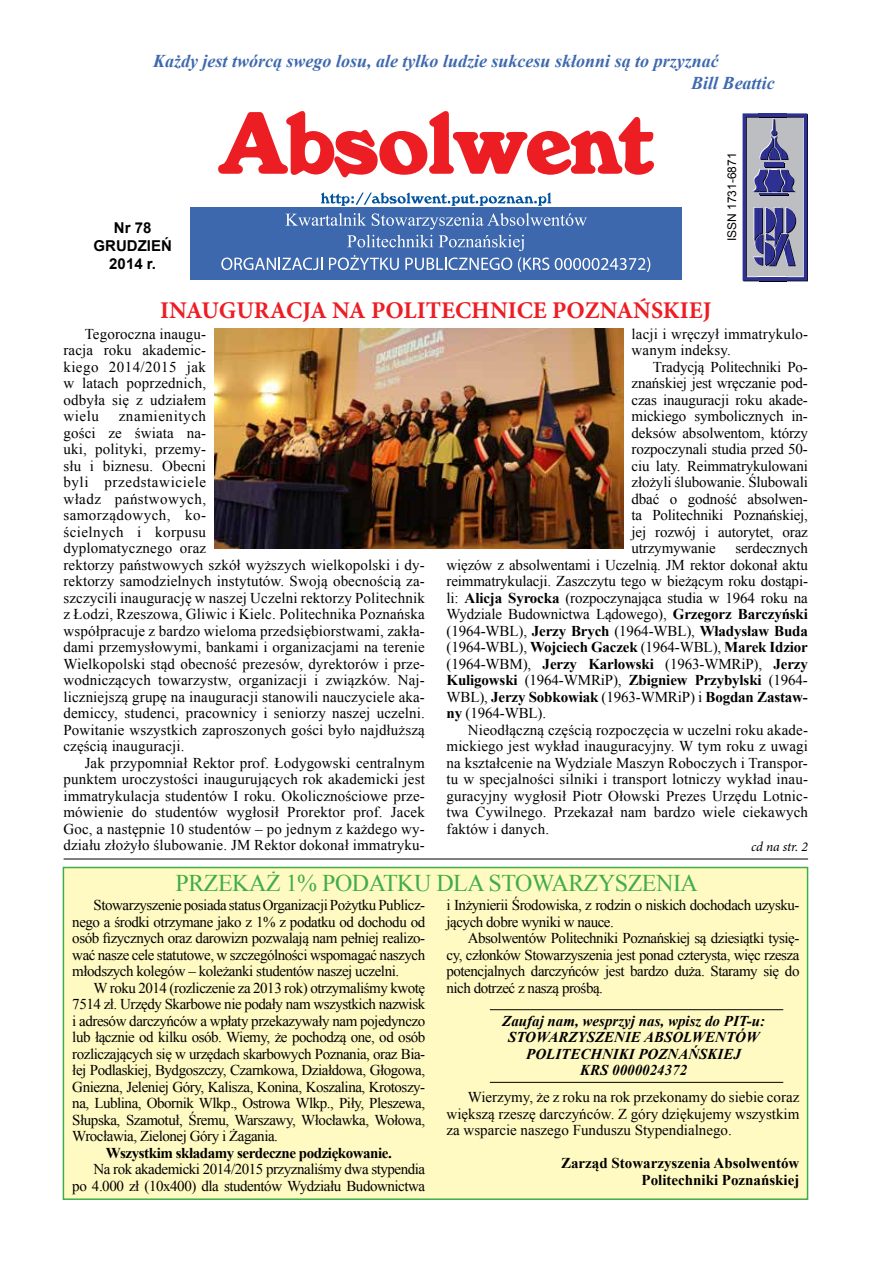
<style>
.page{position:relative;width:893px;height:1263px;background:#fff}
.page>*{position:absolute;margin:0;border:0;box-sizing:border-box;transform-origin:0 0}
.t1{font:700 24px "Minion Pro";color:#ed1d24}
.t2{font:24px "Times New Roman";letter-spacing:-.02em;color:#41ad49}
.t3{font:italic 700 18px/21.6px "Times New Roman";color:#3e69af}
.t4{font:15px/16.5px "Times New Roman";letter-spacing:.01em;color:#000;text-align:justify}
.t5{font:15px/16.5px "Times New Roman";letter-spacing:-.03em;color:#000;text-align:right}
.t6{font:italic 700 15px/16.5px "Times New Roman";color:#000;text-align:center}
.t7{font:700 15px/16.5px "Times New Roman";color:#000;text-align:right}
.t8{font:700 15px "Times New Roman";letter-spacing:-.03em;color:#000}
.t9{font:700 15px/18px "Arial";color:#000;text-align:center}
.t10{font:italic 13.5px "Minion Pro";letter-spacing:-.01em;color:#000}
.t11{font:12px "Arial";color:#000}
.s1{font-weight:700}
</style>
<div class="page">
<div style="left:63px;top:867px;width:745px;height:333px;background:#fffac2;border:2px solid #41ad49"></div>
<svg style="left:218px;top:111px;width:436px;height:66px"></svg>
<div style="left:190px;top:208px;width:492px;height:72px;background:#3d68ad"></div>
<svg style="left:285px;top:213px;width:81px;height:13px"></svg>
<svg style="left:372px;top:213px;width:215px;height:16px"></svg>
<svg style="left:347px;top:235px;width:86px;height:12px"></svg>
<svg style="left:439px;top:235px;width:85px;height:16px"></svg>
<svg style="left:221px;top:257px;width:101px;height:13px"></svg>
<svg style="left:329px;top:255px;width:70px;height:15px"></svg>
<svg style="left:405px;top:257px;width:107px;height:13px"></svg>
<svg style="left:518px;top:257px;width:31px;height:15px"></svg>
<svg style="left:555px;top:257px;width:95px;height:15px"></svg>
<svg style="left:321px;top:193px;width:230px;height:13px"></svg>
<svg style="left:742px;top:113px;width:66px;height:168px;background:#7b7da4"></svg>
<hr style="left:490px;top:1009px;width:293px;height:1px;background:#000">
<hr style="left:490px;top:1082px;width:293px;height:1px;background:#000">
<img style="left:215px;top:328px;width:408px;height:221px">
<hr style="left:64px;top:859px;width:744px;height:1px;background:#000">
<p class="t3" style="left:691px;top:50px;width:85px;text-indent:-538px">Każdy jest twórcą swego losu, ale tylko ludzie sukcesu skłonni są to przyznać<br>Bill Beattic</p>
<p class="t9" style="left:94px;top:219px;width:80px">Nr 78<br>GRUDZIEŃ<br>2014 r.</p>
<h1 class="t1" style="left:160px;top:293px;width:553px">INAUGURACJA NA POLITECHNICE POZNAŃSKIEJ</h1>
<p class="t11" style="left:724px;top:241px;width:90px;rotate:-90deg">ISSN 1731-6871</p>
<p class="t4" style="left:632px;top:325px;width:178px">lacji i wręczył immatrykulo&shy;wanym indeksy.</p>
<p class="t4" style="left:632px;top:358px;width:178px;text-indent:21px">Tradycją Politechniki Po&shy;znańskiej jest wręczanie pod&shy;czas inauguracji roku akade&shy;mickiego symbolicznych in&shy;deksów absolwentom, którzy rozpoczynali studia przed 50- ciu laty. Reimmatrykulowani złożyli ślubowanie. Ślubowali dbać o godność absolwen&shy;ta Politechniki Poznańskiej, jej rozwój i autorytet, oraz utrzymywanie</p>
<p class="t4" style="left:63px;top:325px;width:144px;text-indent:21px">Tegoroczna inaugu&shy;racja roku akademic&shy;kiego 2014/2015 jak w latach poprzednich, odbyła się z udziałem wielu</p>
<p class="t4" style="left:63px;top:408px;width:363px;text-align:left;text-indent:55px">znamienitych<br>gości ze świata na-<br>uki, polityki, przemy-<br>słu i biznesu. Obecni<br>byli przedstawiciele<br>władz państwowych,<br>samorządowych, ko-<br>ścielnych i korpusu<br>dyplomatycznego oraz<br>rektorzy państwowych szkół wyższych wielkopolski i dy&shy;rektorzy samodzielnych instytutów. Swoją obecnością za&shy;szczycili inaugurację w naszej Uczelni rektorzy Politechnik z Łodzi, Rzeszowa, Gliwic i Kielc. Politechnika Poznańska współpracuje z bardzo wieloma przedsiębiorstwami, zakła&shy;dami przemysłowymi, bankami i organizacjami na terenie Wielkopolski stąd obecność prezesów, dyrektorów i prze&shy;wodniczących towarzystw, organizacji i związków. Naj&shy;liczniejszą grupę na inauguracji stanowili nauczyciele aka&shy;demiccy, studenci, pracownicy i seniorzy naszej uczelni.<br>Powitanie wszystkich zaproszonych gości było najdłuższą częścią inauguracji.</p>
<p class="t4" style="left:63px;top:754px;width:363px;text-indent:21px">Jak przypomniał Rektor prof. Łodygowski centralnym punktem uroczystości inaugurujących rok akademicki jest immatrykulacja studentów I roku. Okolicznościowe prze&shy;mówienie do studentów wygłosił Prorektor prof. Jacek Goc, a następnie 10 studentów – po jednym z każdego wy&shy;działu złożyło ślubowanie. JM Rektor dokonał immatryku-</p>
<p class="t4" style="left:446px;top:540px;width:363px;text-indent:289px">serdecznych więzów z absolwentami i Uczelnią. JM rektor dokonał aktu reimmatrykulacji. Zaszczytu tego w bieżącym roku dostąpi&shy;li: <span class="s1">Alicja Syrocka</span> (rozpoczynająca studia w 1964 roku na Wydziale Budownictwa Lądowego), <span class="s1">Grzegorz Barczyński </span>(1964-WBL), <span class="s1">Jerzy Brych</span> (1964-WBL), <span class="s1">Władysław Buda </span>(1964-WBL), <span class="s1">Wojciech Gaczek</span> (1964-WBL), <span class="s1">Marek Idzior </span>(1964-WBM), <span class="s1">Jerzy Karłowski</span> (1963-WMRiP), <span class="s1">Jerzy Kuligowski</span> (1964-WMRiP), <span class="s1">Zbigniew Przybylski</span> (1964- WBL), <span class="s1">Jerzy Sobkowiak</span> (1963-WMRiP) i <span class="s1">Bogdan Zastaw&shy;ny</span> (1964-WBL).</p>
<p class="t4" style="left:446px;top:721px;width:363px;text-indent:21px">Nieodłączną częścią rozpoczęcia w uczelni roku akade&shy;mickiego jest wykład inauguracyjny. W tym roku z uwagi na kształcenie na Wydziale Maszyn Roboczych i Transpor&shy;tu w specjalności silniki i transport lotniczy wykład inau&shy;guracyjny wygłosił Piotr Ołowski Prezes Urzędu Lotnic&shy;twa Cywilnego. Przekazał nam bardzo wiele ciekawych faktów i danych.</p>
<p class="t10" style="left:751px;top:837px;width:58px">cd na str. 2</p>
<h1 class="t2" style="left:176px;top:867px;width:524px">PRZEKAŻ 1% PODATKU DLA STOWARZYSZENIA</h1>
<p class="t4" style="left:72px;top:897px;width:354px;text-indent:21px">Stowarzyszenie posiada status Organizacji Pożytku Publicz&shy;nego a środki otrzymane jako z 1% z podatku od dochodu od osób fizycznych oraz darowizn pozwalają nam pełniej realizo&shy;wać nasze cele statutowe, w szczególności wspomagać naszych młodszych kolegów – koleżanki studentów naszej uczelni.</p>
<p class="t4" style="left:72px;top:979px;width:354px;text-indent:21px">W roku 2014 (rozliczenie za 2013 rok) otrzymaliśmy kwotę 7514 zł. Urzędy Skarbowe nie podały nam wszystkich nazwisk i adresów darczyńców a wpłaty przekazywały nam pojedynczo lub łącznie od kilku osób. Wiemy, że pochodzą one, od osób rozliczających się w urzędach skarbowych Poznania, oraz Bia&shy;łej Podlaskiej, Bydgoszczy, Czarnkowa, Działdowa, Głogowa, Gniezna, Jeleniej Góry, Kalisza, Konina, Koszalina, Krotoszy&shy;na, Lublina, Obornik Wlkp., Ostrowa Wlkp., Piły, Pleszewa, Słupska, Szamotuł, Śremu, Warszawy, Włocławka, Wołowa, Wrocławia, Zielonej Góry i Żagania.</p>
<p class="t8" style="left:106px;top:1142px;width:288px">Wszystkim składamy serdeczne podziękowanie.</p>
<p class="t5" style="left:72px;top:1161px;width:354px">Na rok akademicki 2014/2015 przyznaliśmy dwa stypendia<br>po 4.000 zł (10x400) dla studentów Wydziału Budownictwa</p>
<p class="t5" style="left:446px;top:897px;width:354px;text-align:left">i Inżynierii Środowiska, z rodzin o niskich dochodach uzysku&shy;jących dobre wyniki w nauce.</p>
<p class="t4" style="left:446px;top:930px;width:354px;text-indent:21px">Absolwentów Politechniki Poznańskiej są dziesiątki tysię&shy;cy, członków Stowarzyszenia jest ponad czterysta, więc rzesza potencjalnych darczyńców jest bardzo duża. Staramy się do nich dotrzeć z naszą prośbą.</p>
<p class="t6" style="left:502px;top:1012px;width:264px">Zaufaj nam, wesprzyj nas, wpisz do PIT-u:<br>STOWARZYSZENIE ABSOLWENTÓW<br>POLITECHNIKI POZNAŃSKIEJ<br>KRS 0000024372</p>
<p class="t4" style="left:446px;top:1089px;width:354px;text-indent:21px">Wierzymy, że z roku na rok przekonamy do siebie coraz większą rzeszę darczyńców. Z góry dziękujemy wszystkim za wsparcie naszego Funduszu Stypendialnego.</p>
<p class="t7" style="left:561px;top:1154px;width:240px">Zarząd Stowarzyszenia Absolwentów<br>Politechniki Poznańskiej</p>
</div>
